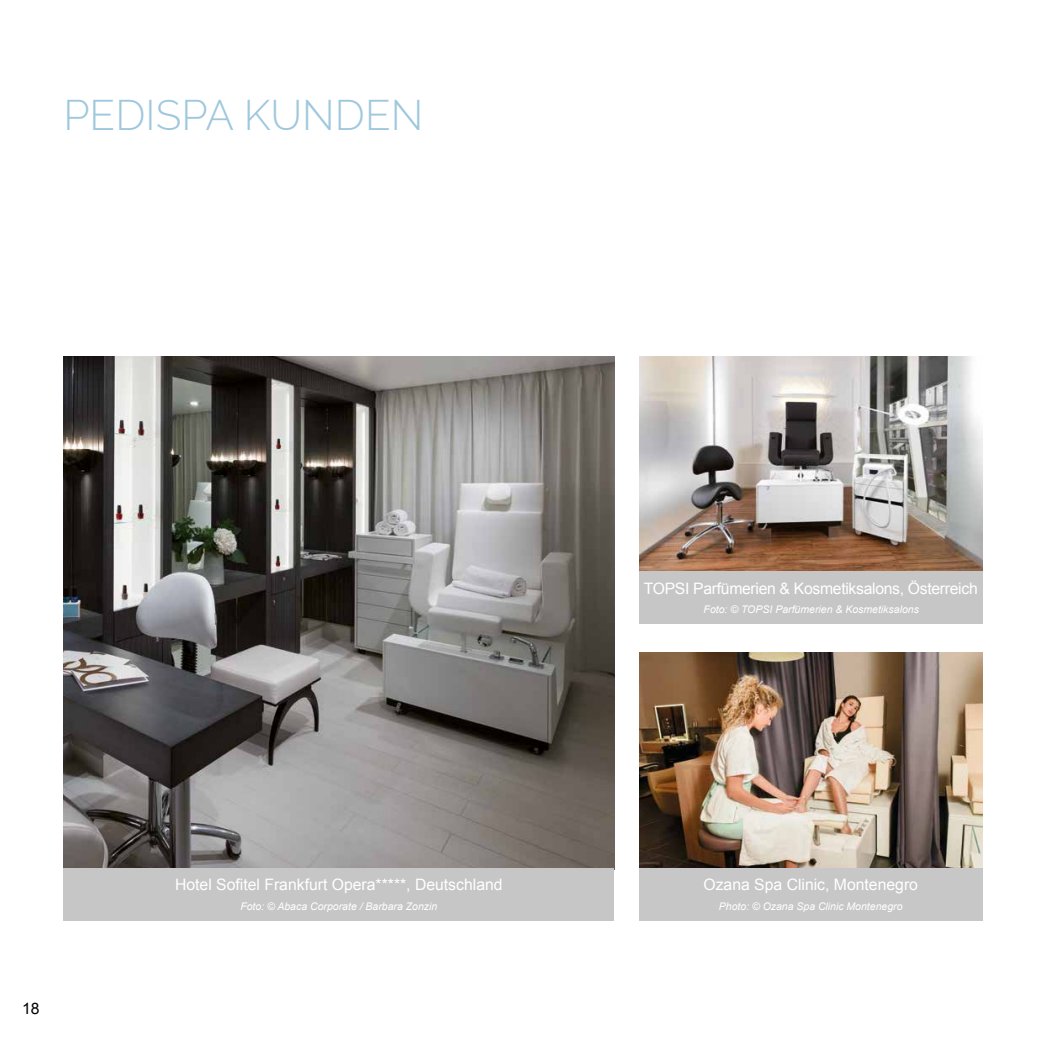
<style>
.page{position:relative;width:1042px;height:1042px;background:#fff}
.page>*{position:absolute;margin:0;border:0;box-sizing:border-box;transform-origin:0 0}
.t1{font:300 42px "Raleway";color:#9fc7dd}
.t2{font:15.75px "Arial";color:#fff}
.t3{font:15.75px "Arial";letter-spacing:-.02em;color:#fff}
.t4{font:15.75px "Arial";color:#000}
.t5{font:italic 10.5px "Arial";color:#fff}
</style>
<div class="page">
<img style="left:63px;top:356px;width:551px;height:512px">
<div style="left:63px;top:868px;width:551px;height:52px;background:#c6c6c6"></div>
<img style="left:639px;top:356px;width:343px;height:215px">
<div style="left:639px;top:571px;width:343px;height:53px;background:#c6c6c6"></div>
<img style="left:639px;top:652px;width:343px;height:216px">
<div style="left:639px;top:868px;width:343px;height:52px;background:#c7c7c7"></div>
<h1 class="t1" style="left:63px;top:90px;width:361px">PEDISPA KUNDEN</h1>
<h2 class="t4" style="left:22px;top:998px;width:19px">18</h2>
<h2 class="t2" style="left:175px;top:874px;width:329px">Hotel Sofitel Frankfurt Opera*****, Deutschland</h2>
<p class="t5" style="left:240px;top:899px;width:199px">Foto: © Abaca Corporate / Barbara Zonzin</p>
<h2 class="t3" style="left:644px;top:578px;width:335px">TOPSI Parfümerien &amp; Kosmetiksalons, Österreich</h2>
<p class="t5" style="left:703px;top:603px;width:217px">Foto: © TOPSI Parfümerien &amp; Kosmetiksalons</p>
<h2 class="t2" style="left:703px;top:874px;width:216px">Ozana Spa Clinic, Montenegro</h2>
<p class="t5" style="left:719px;top:899px;width:185px">Photo: © Ozana Spa Clinic Montenegro</p>
</div>
